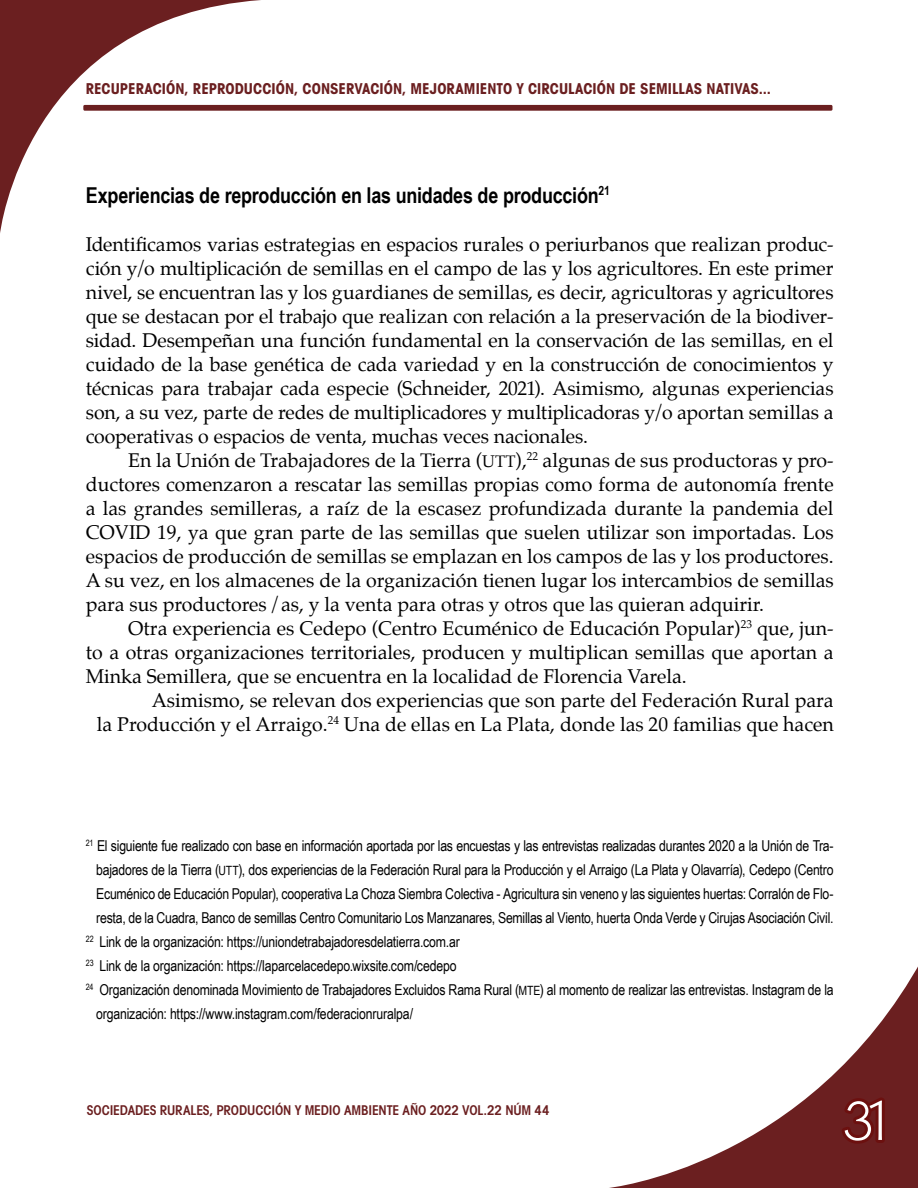
<style>
.page{position:relative;width:918px;height:1188px;background:#fff}
.page>*{position:absolute;margin:0;border:0;box-sizing:border-box;transform-origin:0 0}
.t1{font:60px "Martin Got URWT Ligh";color:#fff}
.t2{font:700 21.9px "Arial Narrow";letter-spacing:-.01em;color:#000}
.t3{font:19.5px/24px "Palatino";color:#000;text-align:justify}
.t4{font:15px "Arial Narrow";letter-spacing:-.015em;color:#000}
.t5{font:700 condensed 15px "Avant Garde";color:#6b1f20}
.t6{font:13.5px "Avant Garde Cond Demi SC850";letter-spacing:-.01em;color:#6b1f20}
.s1{font-family:"Palatino Roman SC850";font-size:16.65px}
.s2{font-family:"Arial Narrow SC850";font-size:12.75px}
</style>
<div class="page">
<div style="left:83px;top:105px;width:749px;height:6px;background:#6b1f20;border-radius:2px"></div>
<svg style="left:0;top:0;width:262px;height:233px"></svg>
<svg style="left:609px;top:966px;width:309px;height:222px"></svg>
<svg style="left:838px;top:1093px;width:50px;height:55px;background:#6b1718"></svg>
<p class="t5" style="left:86px;top:79px;width:68px">RECUPERACIÓN</p>
<p class="t5" style="left:185px;top:79px;width:78px">, REPRODUCCIÓN</p>
<p class="t5" style="left:294px;top:79px;width:77px">, CONSERVACIÓN</p>
<p class="t5" style="left:402px;top:79px;width:182px">, MEJORAMIENTO Y CIRCULACIÓN</p>
<p class="t5" style="left:619px;top:79px;width:153px">DE SEMILLAS NATIVAS...</p>
<p class="t2" style="left:86px;top:178px;width:526px">Experiencias de reproducción en las unidades de producción<sup>21</sup></p>
<p class="t3" style="left:86px;top:232px;width:749px">Identificamos varias estrategias en espacios rurales o periurbanos que realizan produc&shy;ción y/o multiplicación de semillas en el campo de las y los agricultores. En este primer nivel, se encuentran las y los guardianes de semillas, es decir, agricultoras y agricultores que se destacan por el trabajo que realizan con relación a la preservación de la biodiver&shy;sidad. Desempeñan una función fundamental en la conservación de las semillas, en el cuidado de la base genética de cada variedad y en la construcción de conocimientos y técnicas para trabajar cada especie (Schneider, 2021). Asimismo, algunas experiencias son, a su vez, parte de redes de multiplicadores y multiplicadoras y/o aportan semillas a cooperativas o espacios de venta, muchas veces nacionales.</p>
<p class="t3" style="left:86px;top:448px;width:749px;text-indent:43px">En la Unión de Trabajadores de la Tierra (<span class="s1">utt</span>),<sup>22</sup> algunas de sus productoras y pro&shy;ductores comenzaron a rescatar las semillas propias como forma de autonomía frente a las grandes semilleras, a raíz de la escasez profundizada durante la pandemia del COVID 19, ya que gran parte de las semillas que suelen utilizar son importadas. Los espacios de producción de semillas se emplazan en los campos de las y los productores.<br>A su vez, en los almacenes de la organización tienen lugar los intercambios de semillas para sus productores/as, y la venta para otras y otros que las quieran adquirir.</p>
<p class="t3" style="left:86px;top:616px;width:749px;text-indent:43px">Otra experiencia es Cedepo (Centro Ecuménico de Educación Popular)<sup>23</sup> que, jun&shy;to a otras organizaciones territoriales, producen y multiplican semillas que aportan a Minka Semillera, que se encuentra en la localidad de Florencia Varela.</p>
<p class="t3" style="left:97px;top:688px;width:738px;text-align:right">Asimismo, se relevan dos experiencias que son parte del Federación Rural para<br>la Producción y el Arraigo.<sup>24</sup> Una de ellas en La Plata, donde las 20 familias que hacen</p>
<p class="t4" style="left:86px;top:834px;width:749px"><sup>21</sup> El siguiente fue realizado con base en información aportada por las encuestas y las entrevistas realizadas durantes 2020 a la Unión de Tra-</p>
<p class="t4" style="left:96px;top:858px;width:739px">bajadores de la Tierra (<span class="s2">UTT</span>), dos experiencias de la Federación Rural para la Producción y el Arraigo (La Plata y Olavarría), Cedepo (Centro</p>
<p class="t4" style="left:96px;top:882px;width:739px">Ecuménico de Educación Popular), cooperativa La Choza Siembra Colectiva - Agricultura sin veneno y las siguientes huertas: Corralón de Flo-</p>
<p class="t4" style="left:96px;top:906px;width:739px">resta, de la Cuadra, Banco de semillas Centro Comunitario Los Manzanares, Semillas al Viento, huerta Onda Verde y Cirujas Asociación Civil.</p>
<p class="t4" style="left:86px;top:930px;width:376px"><sup>22</sup> Link de la organización: https://uniondetrabajadoresdelatierra.com.ar</p>
<p class="t4" style="left:86px;top:954px;width:372px"><sup>23</sup> Link de la organización: https://laparcelacedepo.wixsite.com/cedepo</p>
<p class="t4" style="left:86px;top:978px;width:749px"><sup>24</sup> Organización denominada Movimiento de Trabajadores Excluidos Rama Rural (<span class="s2">MTE</span>) al momento de realizar las entrevistas. Instagram de la</p>
<p class="t4" style="left:96px;top:1002px;width:319px">organización: https://www.instagram.com/federacionruralpa/</p>
<p class="t6" style="left:87px;top:1101px;width:464px">SOCIEDADES RURALES, PRODUCCIÓN Y MEDIO AMBIENTE AÑO 2022 VOL.22 NÚM 44</p>
<h1 class="t1" style="left:843px;top:1085px;width:53px">31</h1>
</div>
